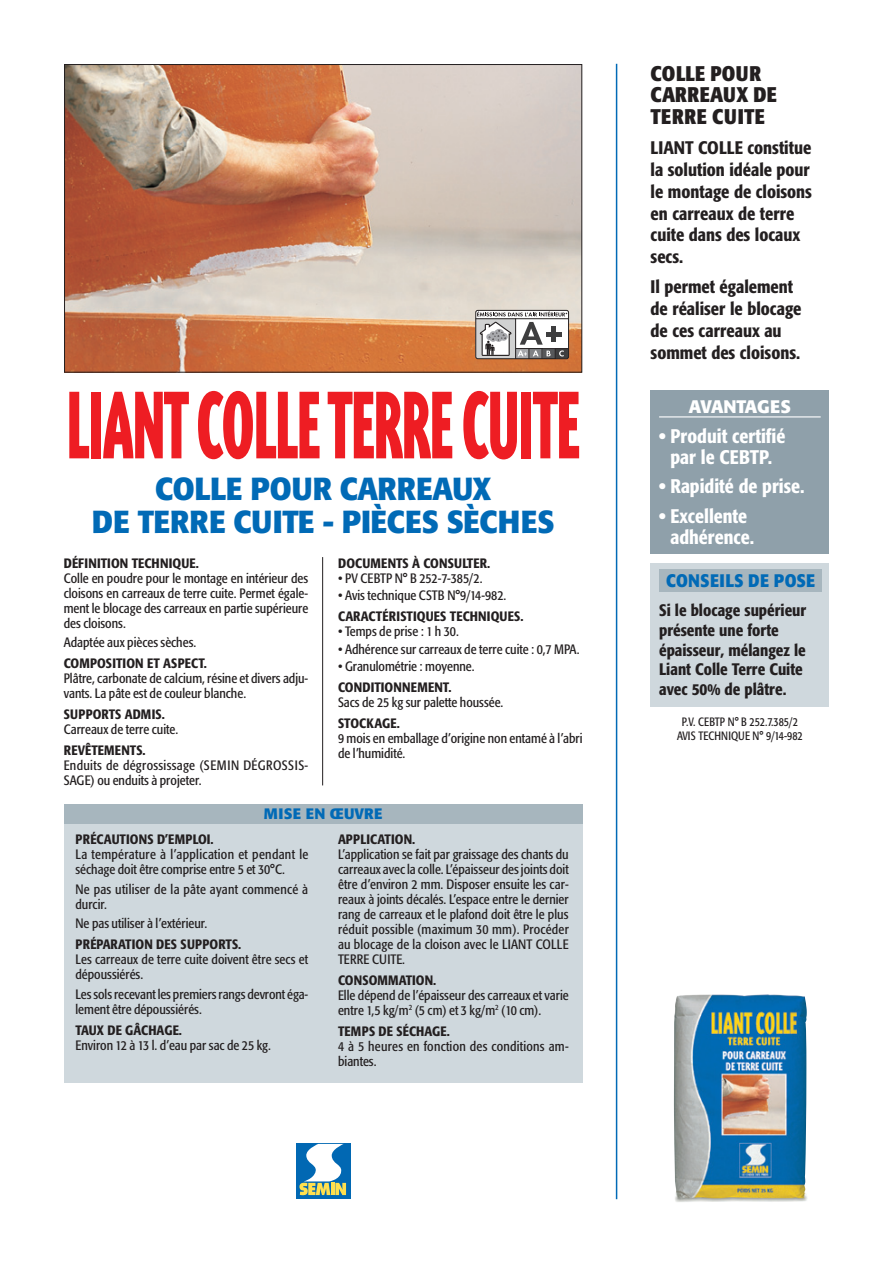
<style>
.page{position:relative;width:893px;height:1263px;background:#fff}
.page>*{position:absolute;margin:0;border:0;box-sizing:border-box;transform-origin:0 0}
.t1{font:900 111px "Triplex Cond";letter-spacing:-.01em;color:#ee1d23;scale:.76 1}
.t2{font:700 31.65px/33px "Formata";letter-spacing:-.02em;color:#016ab6;text-align:center;scale:.95 1}
.t3{font:700 condensed 21px/21.8px "Formata";letter-spacing:.02em;color:#231f20}
.t4{font:500 condensed 19.5px/21px "Formata";color:#fff;text-align:center}
.t5{font:500 condensed 18px/21.8px "Formata";color:#231f20}
.t6{font:700 18px "Formata";letter-spacing:.02em;color:#016ab6;scale:.9 1}
.t7{font:700 18px "Formata";color:#fff}
.t8{font:500 condensed 16.5px/19.8px "Formata";color:#231f20}
.t9{font:700 15px "Formata";letter-spacing:.02em;color:#016ab6}
.texte_fiche{font:condensed 13.5px/15px "Formata";color:#231f20}
.titre_texte_fiche{font:500 condensed 13.5px "Formata";letter-spacing:.01em;color:#231f20}
.texte_fiche-2{font:condensed 13.5px/15px "Formata";letter-spacing:.02em;color:#231f20}
.titre_texte_fiche-2{font:condensed 12px "Formata";color:#231f20;scale:.95 1}
</style>
<div class="page">
<hr style="left:616px;top:64px;width:1px;height:1135px;background:#016ab6">
<img style="left:66px;top:66px;width:514px;height:305px">
<div style="left:64px;top:64px;width:518px;height:309px;border:1px solid #231f20"></div>
<hr style="left:322px;top:557px;width:1px;height:228px;background:#231f20">
<div style="left:64px;top:804px;width:519px;height:278px;background:#cfd8dd"></div>
<div style="left:64px;top:804px;width:519px;height:20px;background:#a7b6be"></div>
<div style="left:651px;top:390px;width:178px;height:164px;background:#8fa0aa"></div>
<hr style="left:659px;top:416px;width:162px;height:1px;background:#fff">
<div style="left:651px;top:563px;width:178px;height:144px;background:#cfd8dd"></div>
<div style="left:659px;top:569px;width:163px;height:23px;background:#a7b6be"></div>
<svg style="left:296px;top:1143px;width:55px;height:56px"></svg>
<img style="left:674px;top:994px;width:133px;height:208px">
<svg style="left:474px;top:311px;width:95px;height:48px"></svg>
<hr style="left:546px;top:332px;width:15px;height:4px;background:#3e3e3f">
<hr style="left:552px;top:327px;width:4px;height:15px;background:#3e3e3f">
<p class="t1" style="left:66px;top:372px;width:678px">LIANT COLLE TERRE CUITE</p>
<p class="t2" style="left:92px;top:472px;width:488px">COLLE POUR CARREAUX<br>DE TERRE CUITE - PIÈCES SÈCHES</p>
<p class="titre_texte_fiche" style="left:64px;top:555px;width:137px">DÉFINITION TECHNIQUE.</p>
<p class="texte_fiche" style="left:64px;top:571px;width:246px;text-align:justify">Colle en poudre pour le montage en intérieur des cloisons en carreaux de terre cuite. Permet égale&shy;ment le blocage des carreaux en partie supérieure des cloisons.</p>
<p class="texte_fiche" style="left:64px;top:635px;width:134px">Adaptée aux pièces sèches.</p>
<p class="titre_texte_fiche" style="left:64px;top:655px;width:145px">COMPOSITION ET ASPECT.</p>
<p class="texte_fiche" style="left:64px;top:671px;width:246px">Plâtre, carbonate de calcium, résine et divers adju&shy;vants. La pâte est de couleur blanche.</p>
<p class="titre_texte_fiche" style="left:64px;top:706px;width:103px">SUPPORTS ADMIS.</p>
<p class="texte_fiche" style="left:64px;top:722px;width:116px">Carreaux de terre cuite.</p>
<p class="titre_texte_fiche" style="left:64px;top:742px;width:83px">REVÊTEMENTS.</p>
<p class="texte_fiche-2" style="left:64px;top:758px;width:246px">Enduits de dégrossissage (SEMIN DÉGROSSIS-<br>SAGE) ou enduits à projeter.</p>
<p class="titre_texte_fiche" style="left:338px;top:555px;width:154px">DOCUMENTS À CONSULTER.</p>
<p class="texte_fiche" style="left:338px;top:571px;width:146px">• PV CEBTP N° B 252-7-385/2.</p>
<p class="texte_fiche" style="left:338px;top:588px;width:170px">• Avis technique CSTB N°9/14-982.</p>
<p class="titre_texte_fiche" style="left:338px;top:608px;width:187px">CARACTÉRISTIQUES TECHNIQUES.</p>
<p class="texte_fiche" style="left:338px;top:624px;width:122px">• Temps de prise : 1 h 30.</p>
<p class="texte_fiche" style="left:338px;top:642px;width:243px">• Adhérence sur carreaux de terre cuite : 0,7 MPA.</p>
<p class="texte_fiche" style="left:338px;top:659px;width:138px">• Granulométrie : moyenne.</p>
<p class="titre_texte_fiche" style="left:338px;top:679px;width:115px">CONDITIONNEMENT.</p>
<p class="texte_fiche" style="left:338px;top:695px;width:167px">Sacs de 25 kg sur palette houssée.</p>
<p class="titre_texte_fiche" style="left:338px;top:715px;width:63px">STOCKAGE.</p>
<p class="texte_fiche" style="left:338px;top:731px;width:246px">9 mois en emballage d’origine non entamé à l’abri de l’humidité.</p>
<p class="t9" style="left:264px;top:804px;width:120px">MISE EN ŒUVRE</p>
<p class="titre_texte_fiche" style="left:75px;top:831px;width:140px">PRÉCAUTIONS D’EMPLOI.</p>
<p class="texte_fiche-2" style="left:75px;top:847px;width:234px">La température à l’application et pendant le séchage doit être comprise entre 5 et 30°C.</p>
<p class="texte_fiche-2" style="left:75px;top:881px;width:234px">Ne pas utiliser de la pâte ayant commencé à durcir.</p>
<p class="texte_fiche" style="left:75px;top:916px;width:133px">Ne pas utiliser à l’extérieur.</p>
<p class="titre_texte_fiche" style="left:75px;top:936px;width:167px">PRÉPARATION DES SUPPORTS.</p>
<p class="texte_fiche" style="left:75px;top:952px;width:234px">Les carreaux de terre cuite doivent être secs et dépoussiérés.</p>
<p class="texte_fiche" style="left:75px;top:987px;width:234px">Les sols recevant les premiers rangs devront éga&shy;lement être dépoussiérés.</p>
<p class="titre_texte_fiche" style="left:75px;top:1022px;width:108px">TAUX DE GÂCHAGE.</p>
<p class="texte_fiche" style="left:75px;top:1038px;width:197px">Environ 12 à 13 l. d’eau par sac de 25 kg.</p>
<p class="titre_texte_fiche" style="left:338px;top:831px;width:79px">APPLICATION.</p>
<p class="texte_fiche" style="left:338px;top:847px;width:232px;text-align:justify">L’application se fait par graissage des chants du carreaux avec la colle. L’épaisseur des joints doit être d’environ 2 mm. Disposer ensuite les car&shy;reaux à joints décalés. L’espace entre le dernier rang de carreaux et le plafond doit être le plus réduit possible (maximum 30 mm). Procéder au blocage de la cloison avec le LIANT COLLE TERRE CUITE.</p>
<p class="titre_texte_fiche" style="left:338px;top:972px;width:100px">CONSOMMATION.</p>
<p class="texte_fiche" style="left:338px;top:988px;width:232px">Elle dépend de l’épaisseur des carreaux et varie entre 1,5 kg/m<sup>2</sup> (5 cm) et 3 kg/m<sup>2</sup> (10 cm).</p>
<p class="titre_texte_fiche" style="left:338px;top:1023px;width:113px">TEMPS DE SÉCHAGE.</p>
<p class="texte_fiche-2" style="left:338px;top:1039px;width:232px">4 à 5 heures en fonction des conditions am&shy;biantes.</p>
<p class="t3" style="left:651px;top:62px;width:128px">COLLE POUR<br>CARREAUX DE<br>TERRE CUITE</p>
<p class="t5" style="left:651px;top:137px;width:163px">LIANT COLLE constitue la solution idéale pour le montage de cloisons en carreaux de terre cuite dans des locaux secs.</p>
<p class="t5" style="left:651px;top:276px;width:152px">Il permet également de réaliser le blocage de ces carreaux au sommet des cloisons.</p>
<p class="t7" style="left:689px;top:395px;width:104px">AVANTAGES</p>
<p class="t4" style="left:659px;top:425px;width:128px">• Produit certifié par le CEBTP.</p>
<p class="t4" style="left:659px;top:476px;width:147px">• Rapidité de prise.</p>
<p class="t4" style="left:659px;top:505px;width:97px">• Excellente adhérence.</p>
<p class="t6" style="left:666px;top:569px;width:167px">CONSEILS DE POSE</p>
<p class="t8" style="left:659px;top:600px;width:149px">Si le blocage supérieur présente une forte épaisseur, mélangez le<br>Liant Colle Terre Cuite avec 50% de plâtre.</p>
<p class="titre_texte_fiche-2" style="left:682px;top:714px;width:124px">P.V. CEBTP N° B 252.7.385/2</p>
<p class="titre_texte_fiche-2" style="left:677px;top:729px;width:134px">AVIS TECHNIQUE N° 9/14-982</p>
</div>
